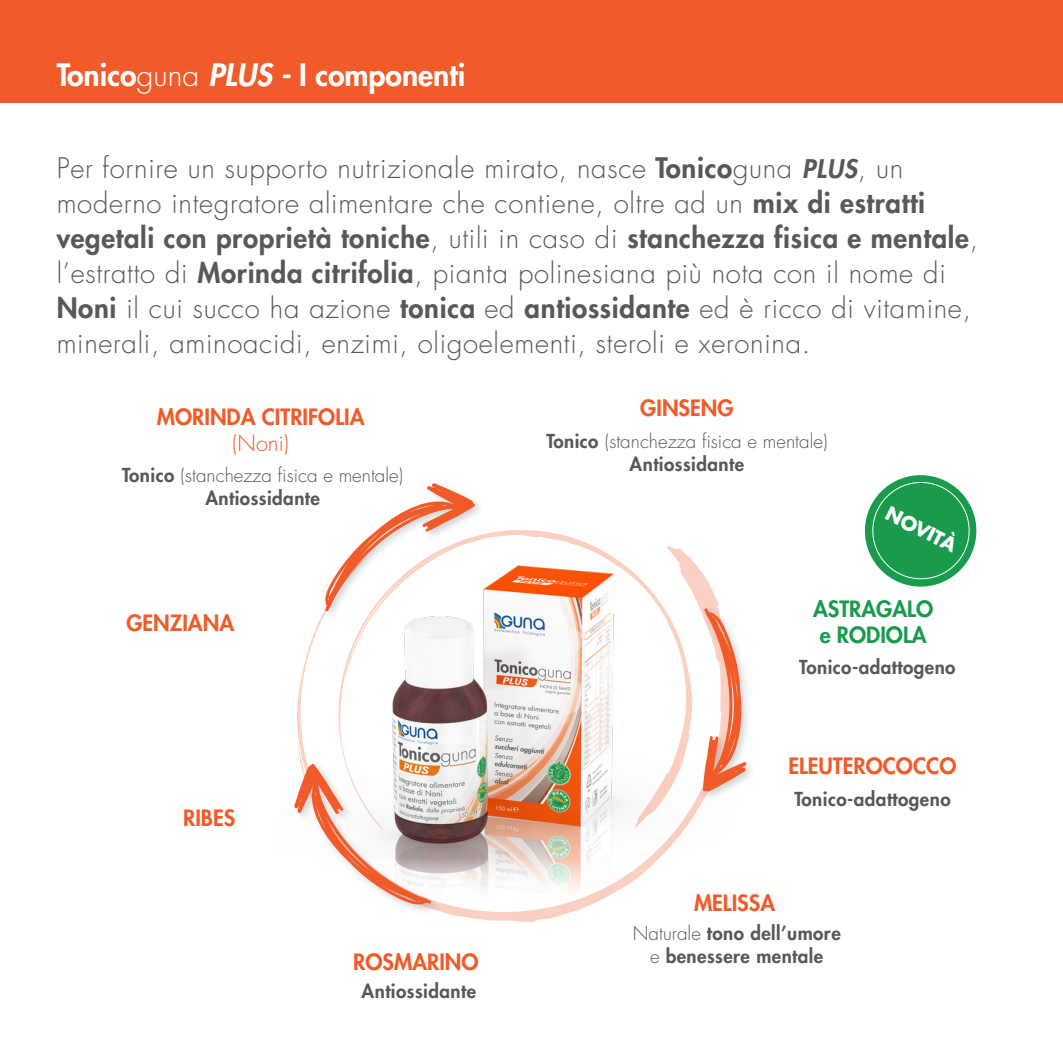
<style>
.page{position:relative;width:1063px;height:1063px;background:#fff}
.page>*{position:absolute;margin:0;border:0;box-sizing:border-box;transform-origin:0 0}
.t1{font:800 30px "Futura LT";color:#fff}
.t2{font:300 27.5px/35px "Futura LT";letter-spacing:.025em;color:#57585a}
.t3{font:800 22px "Futura LT";color:#f15b2a}
.t4{font:800 22px/26.2px "Futura LT";color:#199a4c}
.t5{font:300 22px "Futura LT";color:#f15b2a}
.t6{font:700 19px "Futura LT";color:#fff}
.t7{font:300 18.75px/22.5px "Futura LT";color:#57585a;text-align:center}
.t8{font:800 18.75px/22.5px "Futura LT";letter-spacing:.025em;color:#57585a;text-align:center}
.s1{font-weight:300}
.s2{font-style:italic}
.s3{font-weight:800}
.s4{font-weight:800;font-style:italic;font-size:25px}
</style>
<div class="page">
<div style="left:0;top:0;width:1063px;height:103px;background:#f15b2a"></div>
<svg style="left:485px;top:530px;width:106px;height:15px"></svg>
<svg style="left:297px;top:545px;width:422px;height:377px"></svg>
<div style="left:322px;top:481px;width:163px;height:140px;background:#231f20;opacity:.2"></div>
<svg style="left:322px;top:483px;width:154px;height:129px"></svg>
<div style="left:700px;top:605px;width:56px;height:197px;background:#231f20;opacity:.2"></div>
<svg style="left:703px;top:607px;width:44px;height:185px"></svg>
<div style="left:292px;top:761px;width:149px;height:154px;background:#231f20;opacity:.2"></div>
<svg style="left:294px;top:763px;width:138px;height:145px"></svg>
<div style="left:865px;top:475px;width:111px;height:112px;background:#199a4c;border-radius:50%"></div>
<p class="t1" style="left:57px;top:55px;width:410px">Tonico<span class="s1">guna</span> <span class="s2">PLUS -</span> I componenti</p>
<p class="t2" style="left:57px;top:151px;width:923px">Per fornire un supporto nutrizionale mirato, nasce <span class="s3">Tonico</span>guna <span class="s4">PLUS</span>, un moderno integratore alimentare che contiene, oltre ad un <span class="s3">mix di estratti vegetali con proprietà toniche</span>, utili in caso di <span class="s3">stanchezza fisica e mentale</span>, l’estratto di <span class="s3">Morinda citrifolia</span>, pianta polinesiana più nota con il nome di <span class="s3">Noni</span> il cui succo ha azione <span class="s3">tonica</span> ed <span class="s3">antiossidante</span> ed è ricco di vitamine, minerali, aminoacidi, enzimi, oligoelementi, steroli e xeronina.</p>
<p class="t3" style="left:157px;top:402px;width:209px">MORINDA CITRIFOLIA</p>
<p class="t5" style="left:232px;top:430px;width:58px">(Noni)</p>
<p class="t7" style="left:122px;top:465px;width:283px"><span class="s3">Tonico</span> (stanchezza fisica e mentale)<br><span class="s3">Antiossidante</span></p>
<p class="t3" style="left:126px;top:608px;width:109px">GENZIANA</p>
<p class="t3" style="left:183px;top:804px;width:54px">RIBES</p>
<p class="t3" style="left:353px;top:947px;width:127px">ROSMARINO</p>
<p class="t8" style="left:362px;top:979px;width:116px">Antiossidante</p>
<p class="t3" style="left:640px;top:393px;width:95px">GINSENG</p>
<p class="t7" style="left:546px;top:431px;width:283px"><span class="s3">Tonico</span> (stanchezza fisica e mentale)<br><span class="s3">Antiossidante</span></p>
<p class="t6" style="left:893px;top:501px;width:78px;rotate:27deg">NOVITÀ</p>
<p class="t4" style="left:813px;top:595px;width:122px">ASTRAGALO e RODIOLA</p>
<p class="t8" style="left:799px;top:655px;width:158px">Tonico-adattogeno</p>
<p class="t3" style="left:788px;top:751px;width:170px">ELEUTEROCOCCO</p>
<p class="t8" style="left:794px;top:787px;width:158px">Tonico-adattogeno</p>
<p class="t3" style="left:694px;top:888px;width:83px">MELISSA</p>
<p class="t8" style="left:633px;top:922px;width:209px"><span class="s1">Naturale</span> tono dell’umore <span class="s1">e</span> benessere mentale</p>
</div>
